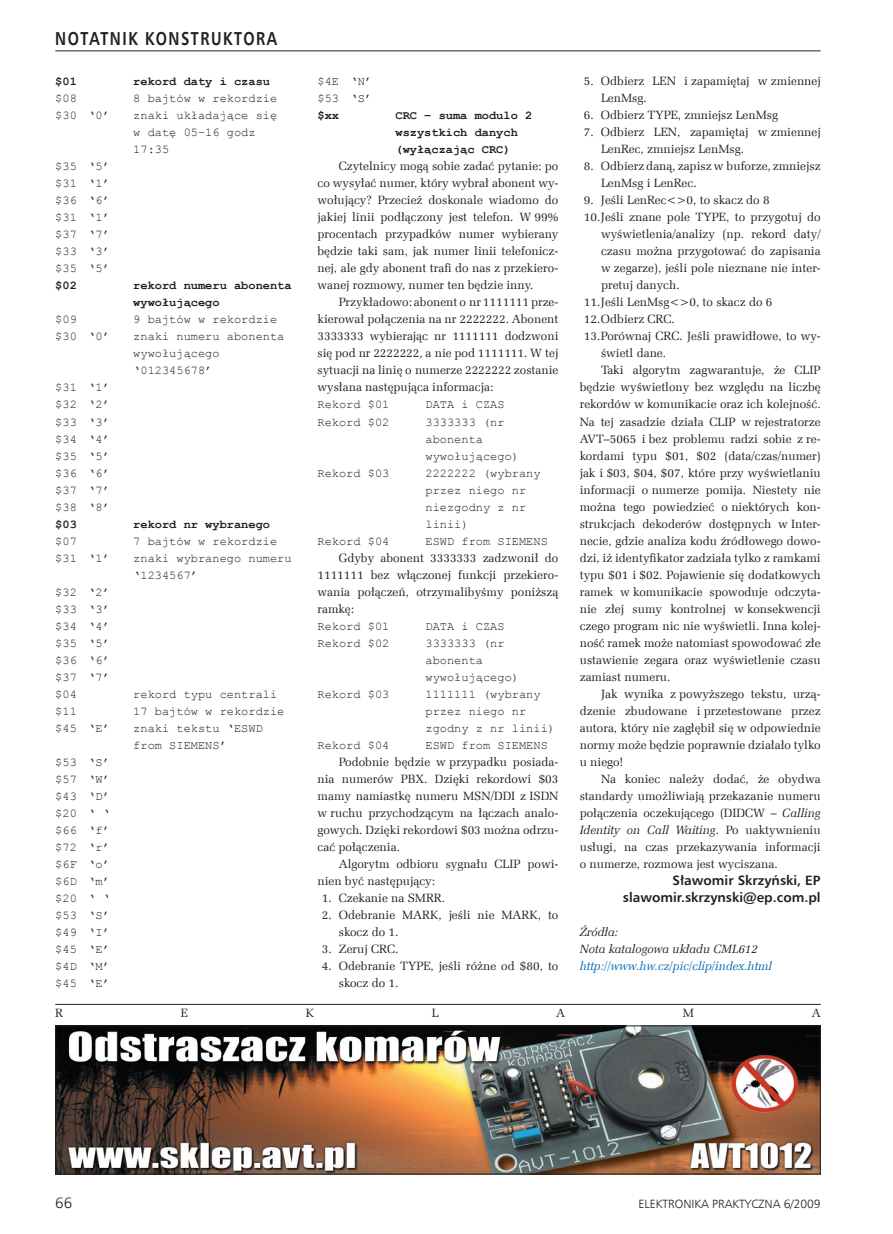
<style>
.page{position:relative;width:893px;height:1234px;background:#fff}
.page>*{position:absolute;margin:0;border:0;box-sizing:border-box;transform-origin:0 0}
.t1{font:700 18.75px "Humnst 777 EU";letter-spacing:.1em;color:#231f20;scale:.8 1}
.t2{font:15px "Humnst 777 Lt EU";color:#231f20}
.t3{font:700 13.5px/17px "Humnst 777 EU";color:#231f20;text-align:right}
.t4{font:12px/17px "Zapf Ellipt EU";color:#231f20}
.t5{font:12px/17px "Courier New";color:#231f20}
.t6{font:700 12px/17px "Courier New";color:#231f20}
.t7{font:italic 12px/17px "Zapf Ellipt EU";color:#231f20}
.t8{font:italic 12px "Zapf Ellipt EU";color:#0166b3}
.t9{font:12px "Humnst 777 Lt EU";color:#231f20}
.s1{font-style:italic}
.s2{font-style:normal}
</style>
<div class="page">
<hr style="left:55px;top:51px;width:766px;height:1px;background:#231f20">
<hr style="left:55px;top:1003px;width:766px;height:1px;background:#231f20">
<img style="left:57px;top:1027px;width:762px;height:145px">
<div style="left:55px;top:1025px;width:766px;height:149px;border:1px solid #231f20"></div>
<h1 class="t1" style="left:55px;top:27px;width:279px">NOTATNIK KONSTRUKTORA</h1>
<p class="t6" style="left:55px;top:72px;width:23px">$01</p>
<p class="t6" style="left:133px;top:72px;width:138px">rekord daty i czasu</p>
<p class="t5" style="left:55px;top:89px;width:23px">$08</p>
<p class="t5" style="left:133px;top:89px;width:146px">8 bajtów w rekordzie</p>
<p class="t5" style="left:55px;top:106px;width:56px">$30 ‘0’</p>
<p class="t5" style="left:133px;top:106px;width:146px">znaki układające się w datę 05–16 godz<br>17:35</p>
<p class="t5" style="left:55px;top:157px;width:56px;text-align:justify">$35 ‘5’ $31 ‘1’ $36 ‘6’ $31 ‘1’ $37 ‘7’ $33 ‘3’ $35 ‘5’</p>
<p class="t6" style="left:55px;top:277px;width:23px">$02</p>
<p class="t6" style="left:133px;top:277px;width:160px">rekord numeru abonenta wywołującego</p>
<p class="t5" style="left:55px;top:311px;width:23px">$09</p>
<p class="t5" style="left:133px;top:311px;width:146px">9 bajtów w rekordzie</p>
<p class="t5" style="left:55px;top:328px;width:56px">$30 ‘0’</p>
<p class="t5" style="left:133px;top:328px;width:153px">znaki numeru abonenta wywołującego ‘012345678’</p>
<p class="t5" style="left:55px;top:379px;width:56px;text-align:justify">$31 ‘1’ $32 ‘2’ $33 ‘3’ $34 ‘4’ $35 ‘5’ $36 ‘6’ $37 ‘7’ $38 ‘8’</p>
<p class="t6" style="left:55px;top:515px;width:23px">$03</p>
<p class="t6" style="left:133px;top:515px;width:138px">rekord nr wybranego</p>
<p class="t5" style="left:55px;top:532px;width:23px">$07</p>
<p class="t5" style="left:133px;top:532px;width:146px">7 bajtów w rekordzie</p>
<p class="t5" style="left:55px;top:549px;width:56px">$31 ‘1’</p>
<p class="t5" style="left:133px;top:549px;width:160px">znaki wybranego numeru ‘1234567’</p>
<p class="t5" style="left:55px;top:583px;width:56px;text-align:justify">$32 ‘2’ $33 ‘3’ $34 ‘4’ $35 ‘5’ $36 ‘6’ $37 ‘7’ $04</p>
<p class="t5" style="left:133px;top:685px;width:146px">rekord typu centrali</p>
<p class="t5" style="left:55px;top:702px;width:23px">$11</p>
<p class="t5" style="left:133px;top:702px;width:153px">17 bajtów w rekordzie</p>
<p class="t5" style="left:55px;top:719px;width:56px">$45 ‘E’</p>
<p class="t5" style="left:133px;top:719px;width:131px">znaki tekstu ‘ESWD from SIEMENS’</p>
<p class="t5" style="left:55px;top:753px;width:56px;text-align:justify">$53 ‘S’ $57 ‘W’ $43 ‘D’ $20 ‘ ‘ $66 ‘f’ $72 ‘r’ $6F ‘o’ $6D ‘m’ $20 ‘ ‘ $53 ‘S’ $49 ‘I’ $45 ‘E’ $4D ‘M’ $45 ‘E’</p>
<p class="t5" style="left:317px;top:72px;width:56px">$4E ‘N’ $53 ‘S’</p>
<p class="t6" style="left:317px;top:106px;width:23px">$xx</p>
<p class="t6" style="left:395px;top:106px;width:138px">CRC – suma modulo 2 wszystkich danych (wyłączając CRC)</p>
<p class="t4" style="left:317px;top:158px;width:242px;text-align:justify;text-indent:21px">Czytelnicy mogą sobie zadać pytanie: po co wysyłać numer, który wybrał abonent wy&shy;wołujący? Przecież doskonale wiadomo do jakiej linii podłączony jest telefon. W 99% procentach przypadków numer wybierany będzie taki sam, jak numer linii telefonicz&shy;nej, ale gdy abonent trafi do nas z przekiero&shy;wanej rozmowy, numer ten będzie inny.</p>
<p class="t4" style="left:317px;top:294px;width:242px;text-align:justify;text-indent:21px">Przykładowo: abonent o nr 1111111 prze&shy;kierował połączenia na nr 2222222. Abonent 3333333 wybierając nr 1111111 dodzwoni się pod nr 2222222, a nie pod 1111111. W tej sytuacji na linię o numerze 2222222 zostanie wysłana następująca informacja:</p>
<p class="t5" style="left:317px;top:396px;width:73px">Rekord $01</p>
<p class="t5" style="left:425px;top:396px;width:81px">DATA i CZAS</p>
<p class="t5" style="left:317px;top:413px;width:73px">Rekord $02</p>
<p class="t5" style="left:425px;top:413px;width:95px">3333333 (nr abonenta wywołującego)</p>
<p class="t5" style="left:317px;top:464px;width:73px">Rekord $03</p>
<p class="t5" style="left:425px;top:464px;width:117px">2222222 (wybrany przez niego nr niezgodny z nr linii)</p>
<p class="t5" style="left:317px;top:532px;width:73px">Rekord $04</p>
<p class="t5" style="left:425px;top:532px;width:124px">ESWD from SIEMENS</p>
<p class="t4" style="left:317px;top:549px;width:242px;text-align:justify;text-indent:21px">Gdyby abonent 3333333 zadzwonił do 1111111 bez włączonej funkcji przekiero&shy;wania połączeń, otrzymalibyśmy poniższą ramkę:</p>
<p class="t5" style="left:317px;top:617px;width:73px">Rekord $01</p>
<p class="t5" style="left:425px;top:617px;width:81px">DATA i CZAS</p>
<p class="t5" style="left:317px;top:634px;width:73px">Rekord $02</p>
<p class="t5" style="left:425px;top:634px;width:95px">3333333 (nr abonenta wywołującego)</p>
<p class="t5" style="left:317px;top:685px;width:73px">Rekord $03</p>
<p class="t5" style="left:425px;top:685px;width:131px">1111111 (wybrany przez niego nr zgodny z nr linii)</p>
<p class="t5" style="left:317px;top:736px;width:73px">Rekord $04</p>
<p class="t5" style="left:425px;top:736px;width:124px">ESWD from SIEMENS</p>
<p class="t4" style="left:317px;top:753px;width:242px;text-align:justify;text-indent:21px">Podobnie będzie w przypadku posiada&shy;nia numerów PBX. Dzięki rekordowi $03 mamy namiastkę numeru MSN/DDI z ISDN w ruchu przychodzącym na łączach analo&shy;gowych. Dzięki rekordowi $03 można odrzu&shy;cać połączenia.</p>
<p class="t4" style="left:317px;top:855px;width:242px;text-indent:21px">Algorytm odbioru sygnału CLIP powi&shy;nien być następujący:</p>
<p class="t4" style="left:322px;top:889px;width:125px">1. Czekanie na SMRR.</p>
<p class="t4" style="left:339px;top:906px;width:221px;text-indent:-17px">2. Odebranie MARK, jeśli nie MARK, to skocz do 1.</p>
<p class="t4" style="left:322px;top:940px;width:78px">3. Zeruj CRC.</p>
<p class="t4" style="left:339px;top:957px;width:221px;text-indent:-17px">4. Odebranie TYPE, jeśli różne od $80, to skocz do 1.</p>
<p class="t4" style="left:601px;top:73px;width:221px;text-indent:-17px">5. Odbierz LEN i zapamiętaj w zmiennej<br>LenMsg.</p>
<p class="t4" style="left:584px;top:107px;width:196px">6. Odbierz TYPE, zmniejsz LenMsg</p>
<p class="t4" style="left:601px;top:124px;width:221px;text-indent:-17px">7. Odbierz LEN, zapamiętaj w zmiennej<br>LenRec, zmniejsz LenMsg.</p>
<p class="t4" style="left:601px;top:158px;width:221px;text-indent:-17px">8. Odbierz daną, zapisz w buforze, zmniejsz<br>LenMsg i LenRec.</p>
<p class="t4" style="left:584px;top:192px;width:187px">9. Jeśli LenRec&lt;&gt;0, to skacz do 8</p>
<p class="t4" style="left:601px;top:209px;width:221px;text-align:justify;text-indent:-17px">10. Jeśli znane pole TYPE, to przygotuj do wyświetlenia/analizy (np. rekord daty/ czasu można przygotować do zapisania w zegarze), jeśli pole nieznane nie inter&shy;pretuj danych.</p>
<p class="t4" style="left:584px;top:294px;width:190px">11. Jeśli LenMsg&lt;&gt;0, to skacz do 6</p>
<p class="t4" style="left:584px;top:311px;width:92px">12. Odbierz CRC.</p>
<p class="t4" style="left:584px;top:328px;width:238px">13. Porównaj CRC. Jeśli prawidłowe, to wy-</p>
<p class="t4" style="left:601px;top:345px;width:67px">świetl dane.</p>
<p class="t4" style="left:601px;top:362px;width:221px">Taki algorytm zagwarantuje, że CLIP</p>
<p class="t4" style="left:580px;top:379px;width:242px">będzie wyświetlony bez względu na liczbę</p>
<p class="t4" style="left:580px;top:396px;width:242px">rekordów w komunikacie oraz ich kolejność.</p>
<p class="t4" style="left:580px;top:413px;width:242px">Na tej zasadzie działa CLIP w rejestratorze</p>
<p class="t4" style="left:580px;top:430px;width:242px">AVT–5065 i bez problemu radzi sobie z re-</p>
<p class="t4" style="left:580px;top:447px;width:242px">kordami typu $01, $02 (data/czas/numer)</p>
<p class="t4" style="left:580px;top:464px;width:242px">jak i $03, $04, $07, które przy wyświetlaniu</p>
<p class="t4" style="left:580px;top:481px;width:242px">informacji o numerze pomija. Niestety nie</p>
<p class="t4" style="left:580px;top:498px;width:242px">można tego powiedzieć o niektórych kon-</p>
<p class="t4" style="left:580px;top:515px;width:242px">strukcjach dekoderów dostępnych w Inter-</p>
<p class="t4" style="left:580px;top:532px;width:242px">necie, gdzie analiza kodu źródłowego dowo-</p>
<p class="t4" style="left:580px;top:549px;width:242px">dzi, iż identyfikator zadziała tylko z ramkami</p>
<p class="t4" style="left:580px;top:566px;width:242px">typu $01 i $02. Pojawienie się dodatkowych</p>
<p class="t4" style="left:580px;top:583px;width:242px">ramek w komunikacie spowoduje odczyta-</p>
<p class="t4" style="left:580px;top:600px;width:242px">nie złej sumy kontrolnej w konsekwencji</p>
<p class="t4" style="left:580px;top:617px;width:242px">czego program nic nie wyświetli. Inna kolej-</p>
<p class="t4" style="left:580px;top:634px;width:242px">ność ramek może natomiast spowodować złe</p>
<p class="t4" style="left:580px;top:651px;width:242px">ustawienie zegara oraz wyświetlenie czasu</p>
<p class="t4" style="left:580px;top:668px;width:92px">zamiast numeru.</p>
<p class="t4" style="left:601px;top:685px;width:221px">Jak wynika z powyższego tekstu, urzą-</p>
<p class="t4" style="left:580px;top:702px;width:242px">dzenie zbudowane i przetestowane przez</p>
<p class="t4" style="left:580px;top:719px;width:242px">autora, który nie zagłębił się w odpowiednie</p>
<p class="t4" style="left:580px;top:736px;width:242px">normy może będzie poprawnie działało tylko</p>
<p class="t4" style="left:580px;top:753px;width:45px">u niego!</p>
<p class="t4" style="left:601px;top:770px;width:221px">Na koniec należy dodać, że obydwa</p>
<p class="t4" style="left:580px;top:787px;width:242px">standardy umożliwiają przekazanie numeru</p>
<p class="t4" style="left:580px;top:804px;width:242px">połączenia oczekującego (DIDCW – <span class="s1">Calling</span></p>
<p class="t7" style="left:580px;top:821px;width:242px">Identity on Call Waiting<span class="s2">. Po uaktywnieniu</span></p>
<p class="t4" style="left:580px;top:838px;width:242px">usługi, na czas przekazywania informacji</p>
<p class="t4" style="left:580px;top:855px;width:199px">o numerze, rozmowa jest wyciszana.</p>
<p class="t3" style="left:623px;top:871px;width:199px">Sławomir Skrzyński, EP slawomir.skrzynski@ep.com.pl</p>
<p class="t7" style="left:580px;top:923px;width:180px">Źródła:<br>Nota katalogowa układu CML612</p>
<p class="t8" style="left:580px;top:958px;width:194px">http://www.hw.cz/pic/clip/index.html</p>
<p class="t4" style="left:55px;top:1004px;width:9px">R</p>
<p class="t4" style="left:181px;top:1004px;width:9px">E</p>
<p class="t4" style="left:306px;top:1004px;width:10px">K</p>
<p class="t4" style="left:432px;top:1004px;width:8px">L</p>
<p class="t4" style="left:556px;top:1004px;width:10px">A</p>
<p class="t4" style="left:683px;top:1004px;width:13px">M</p>
<p class="t4" style="left:812px;top:1004px;width:10px">A</p>
<p class="t2" style="left:55px;top:1193px;width:18px">66</p>
<p class="t9" style="left:638px;top:1196px;width:184px">ELEKTRONIKA PRAKTYCZNA 6/2009</p>
</div>
